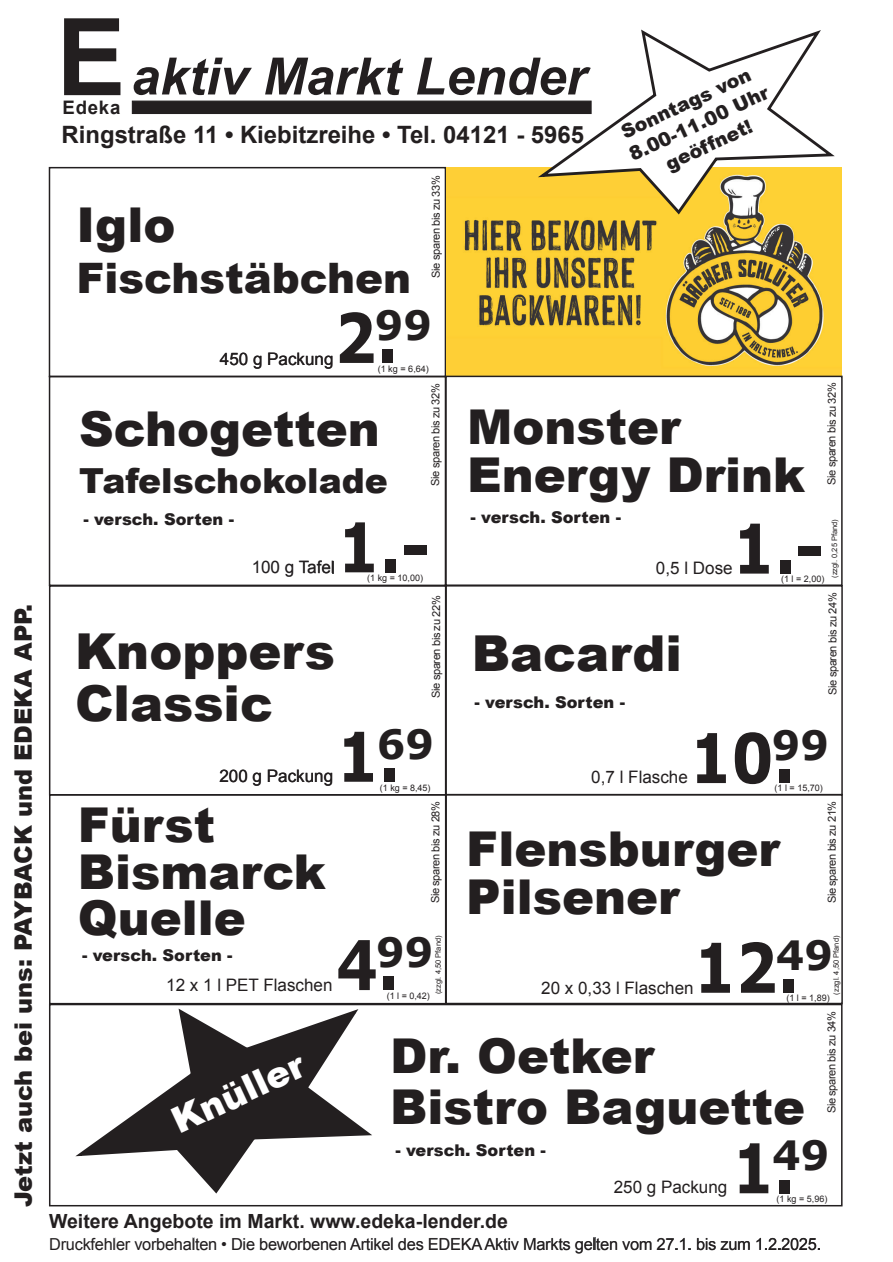
<style>
.page{position:relative;width:893px;height:1262px;background:#fff}
.page>*{position:absolute;margin:0;border:0;box-sizing:border-box;transform-origin:0 0}
.t1{font:700 68.55px "Verdana";color:#231f20;scale:.86 1}
.t2{font:italic 700 51.45px "Arial";color:#231f20}
.t3{font:900 49.5px/52.5px "Arial";color:#231f20}
.t4{font:900 48px/48px "Arial";color:#231f20}
.t5{font:900 42px "Arial";color:#231f20}
.t6{font:700 40.35px "Verdana";color:#231f20}
.t7{font:900 36px "Arial";color:#fff}
.t8{font:900 34.5px "Arial";color:#231f20}
.t9{font:900 24px "Arial";color:#231f20}
.t10{font:700 23.85px "Arial";color:#231f20}
.t11{font:700 19.5px "Arial";color:#231f20}
.t12{font:900 19.05px/23.9px "Arial";color:#231f20;text-align:center}
.t13{font:700 18.6px "Arial";letter-spacing:.04em;color:#231f20}
.t14{font:17.25px "Arial";color:#231f20}
.t15{font:16.5px "Arial";letter-spacing:-.015em;color:#231f20}
.t16{font:900 16.2px "Arial";color:#231f20}
.t17{font:11.1px "Arial";letter-spacing:-.04em;color:#231f20}
.t18{font:9px "Arial";color:#231f20}
.t19{font:7.5px "Arial";color:#231f20}
.s1{font-style:normal;font-size:107.25px}
</style>
<div class="page">
<div style="left:49px;top:167px;width:397px;height:210px;border:2px solid #231f20"></div>
<div style="left:132px;top:101px;width:459px;height:13px;background:#231f20"></div>
<svg style="left:75px;top:1008px;width:297px;height:186px"></svg>
<img style="left:446px;top:167px;width:396px;height:208px">
<div style="left:49px;top:376px;width:397px;height:210px;border:2px solid #231f20"></div>
<div style="left:49px;top:585px;width:397px;height:210px;border:2px solid #231f20"></div>
<div style="left:49px;top:794px;width:397px;height:210px;border:2px solid #231f20"></div>
<div style="left:445px;top:375px;width:397px;height:211px;border:2px solid #231f20"></div>
<div style="left:445px;top:585px;width:397px;height:210px;border:2px solid #231f20"></div>
<div style="left:445px;top:794px;width:397px;height:210px;border:2px solid #231f20"></div>
<div style="left:49px;top:1003px;width:793px;height:203px;border:2px solid #231f20"></div>
<svg style="left:84px;top:1237px;width:132px;height:12px"></svg>
<svg style="left:222px;top:1242px;width:4px;height:4px"></svg>
<svg style="left:232px;top:1238px;width:22px;height:11px"></svg>
<svg style="left:260px;top:1237px;width:163px;height:12px"></svg>
<svg style="left:429px;top:1237px;width:222px;height:16px"></svg>
<svg style="left:657px;top:1237px;width:33px;height:12px"></svg>
<svg style="left:697px;top:1237px;width:52px;height:12px"></svg>
<svg style="left:756px;top:1237px;width:63px;height:12px"></svg>
<svg style="left:533px;top:29px;width:301px;height:188px"></svg>
<svg style="left:256px;top:561px;width:23px;height:12px"></svg>
<svg style="left:285px;top:564px;width:8px;height:13px"></svg>
<svg style="left:299px;top:561px;width:34px;height:12px"></svg>
<h3 class="t9" style="left:6px;top:1207px;width:604px;rotate:-90deg">Jetzt auch bei uns: PAYBACK und EDEKA APP.</h3>
<h2 class="t2" style="left:57px;top:43px;width:531px"><span class="s1">E</span>aktiv Markt Lender</h2>
<h3 class="t13" style="left:62px;top:95px;width:59px">Edeka</h3>
<h3 class="t10" style="left:62px;top:119px;width:524px">Ringstraße 11 • Kiebitzreihe • Tel. 04121 - 5965</h3>
<h3 class="t4" style="left:76px;top:199px;width:101px">Iglo</h3>
<h3 class="t5" style="left:76px;top:247px;width:336px">Fischstäbchen</h3>
<p class="t17" style="left:428px;top:278px;width:104px;rotate:-90deg">Sie sparen bis zu 33%</p>
<h3 class="t6" style="left:375px;top:299px;width:59px">99</h3>
<h1 class="t1" style="left:334px;top:293px;width:75px">2.</h1>
<p class="t18" style="left:377px;top:363px;width:53px">(1 kg = 6,64)</p>
<h3 class="t14" style="left:220px;top:347px;width:115px">450 g Packung</h3>
<h3 class="t12" style="left:615px;top:122px;width:153px;rotate:-25deg">Sonntags von<br>8.00-11.00 Uhr geöffnet!</h3>
<h3 class="t4" style="left:79px;top:403px;width:302px">Schogetten</h3>
<h3 class="t8" style="left:79px;top:455px;width:310px">Tafelschokolade</h3>
<p class="t17" style="left:428px;top:485px;width:104px;rotate:-90deg">Sie sparen bis zu 32%</p>
<h3 class="t4" style="left:467px;top:402px;width:340px">Monster<br>Energy Drink</h3>
<p class="t17" style="left:824px;top:485px;width:104px;rotate:-90deg">Sie sparen bis zu 32%</p>
<h3 class="t16" style="left:83px;top:507px;width:152px">- versch. Sorten -</h3>
<h3 class="t14" style="left:252px;top:556px;width:84px">100 g Tafel</h3>
<h3 class="t3" style="left:75px;top:623px;width:261px">Knoppers<br>Classic</h3>
<h3 class="t14" style="left:219px;top:764px;width:115px">200 g Packung</h3>
<h1 class="t1" style="left:337px;top:503px;width:108px">1.-</h1>
<p class="t18" style="left:367px;top:572px;width:57px">(1 kg = 10,00)</p>
<p class="t17" style="left:429px;top:698px;width:104px;rotate:-90deg">Sie sparen bis zu 22%</p>
<h3 class="t6" style="left:377px;top:718px;width:59px">69</h3>
<h1 class="t1" style="left:336px;top:712px;width:75px">1.</h1>
<p class="t18" style="left:380px;top:781px;width:52px">(1 kg = 8,45)</p>
<p class="t17" style="left:428px;top:903px;width:104px;rotate:-90deg">Sie sparen bis zu 28%</p>
<h3 class="t4" style="left:78px;top:800px;width:249px;line-height:46.5px">Fürst<br>Bismarck<br>Quelle</h3>
<p class="t19" style="left:433px;top:994px;width:60px;rotate:-90deg">(zzgl. 4,50 Pfand)</p>
<h3 class="t6" style="left:376px;top:926px;width:59px">99</h3>
<h1 class="t1" style="left:336px;top:920px;width:75px">4.</h1>
<p class="t18" style="left:386px;top:989px;width:45px">(1 l = 0,42)</p>
<h3 class="t16" style="left:82px;top:943px;width:152px">- versch. Sorten -</h3>
<h3 class="t14" style="left:166px;top:974px;width:168px">12 x 1 l PET Flaschen</h3>
<h3 class="t16" style="left:470px;top:506px;width:152px">- versch. Sorten -</h3>
<h3 class="t14" style="left:656px;top:556px;width:78px">0,5 l Dose</h3>
<h3 class="t3" style="left:471px;top:625px;width:212px">Bacardi</h3>
<h3 class="t16" style="left:474px;top:690px;width:152px">- versch. Sorten -</h3>
<p class="t19" style="left:829px;top:578px;width:60px;rotate:-90deg">(zzgl. 0,25 Pfand)</p>
<h1 class="t1" style="left:732px;top:504px;width:108px">1.-</h1>
<p class="t18" style="left:781px;top:573px;width:45px">(1 l = 2,00)</p>
<p class="t17" style="left:825px;top:695px;width:104px;rotate:-90deg">Sie sparen bis zu 24%</p>
<h3 class="t14" style="left:591px;top:765px;width:98px">0,7 l Flasche</h3>
<h3 class="t6" style="left:771px;top:719px;width:59px">99</h3>
<h1 class="t1" style="left:689px;top:713px;width:124px">10.</h1>
<p class="t18" style="left:774px;top:782px;width:50px">(1 l = 15,70)</p>
<h3 class="t4" style="left:466px;top:823px;width:315px">Flensburger<br>Pilsener</h3>
<p class="t17" style="left:824px;top:903px;width:104px;rotate:-90deg">Sie sparen bis zu 21%</p>
<h3 class="t14" style="left:541px;top:976px;width:154px">20 x 0,33 l Flaschen</h3>
<p class="t19" style="left:831px;top:994px;width:60px;rotate:-90deg">(zzgl. 4,50 Pfand)</p>
<h3 class="t6" style="left:775px;top:929px;width:59px">49</h3>
<h1 class="t1" style="left:693px;top:923px;width:124px">12.</h1>
<p class="t18" style="left:786px;top:991px;width:45px">(1 l = 1,89)</p>
<h3 class="t7" style="left:163px;top:1099px;width:143px;rotate:-25deg">Knüller</h3>
<h3 class="t4" style="left:390px;top:1029px;width:416px;line-height:51px">Dr. Oetker<br>Bistro Baguette</h3>
<p class="t17" style="left:824px;top:1113px;width:104px;rotate:-90deg">Sie sparen bis zu 34%</p>
<h3 class="t16" style="left:395px;top:1138px;width:152px">- versch. Sorten -</h3>
<h3 class="t14" style="left:613px;top:1175px;width:115px">250 g Packung</h3>
<h3 class="t6" style="left:772px;top:1129px;width:59px">49</h3>
<h1 class="t1" style="left:732px;top:1123px;width:75px">1.</h1>
<p class="t18" style="left:776px;top:1192px;width:52px">(1 kg = 5,96)</p>
<h3 class="t11" style="left:49px;top:1207px;width:460px">Weitere Angebote im Markt. www.edeka-lender.de</h3>
<h3 class="t15" style="left:49px;top:1233px;width:773px">Druckfehler vorbehalten • Die beworbenen Artikel des EDEKA Aktiv Markts gelten vom 27.1. bis zum 1.2.2025.</h3>
</div>
